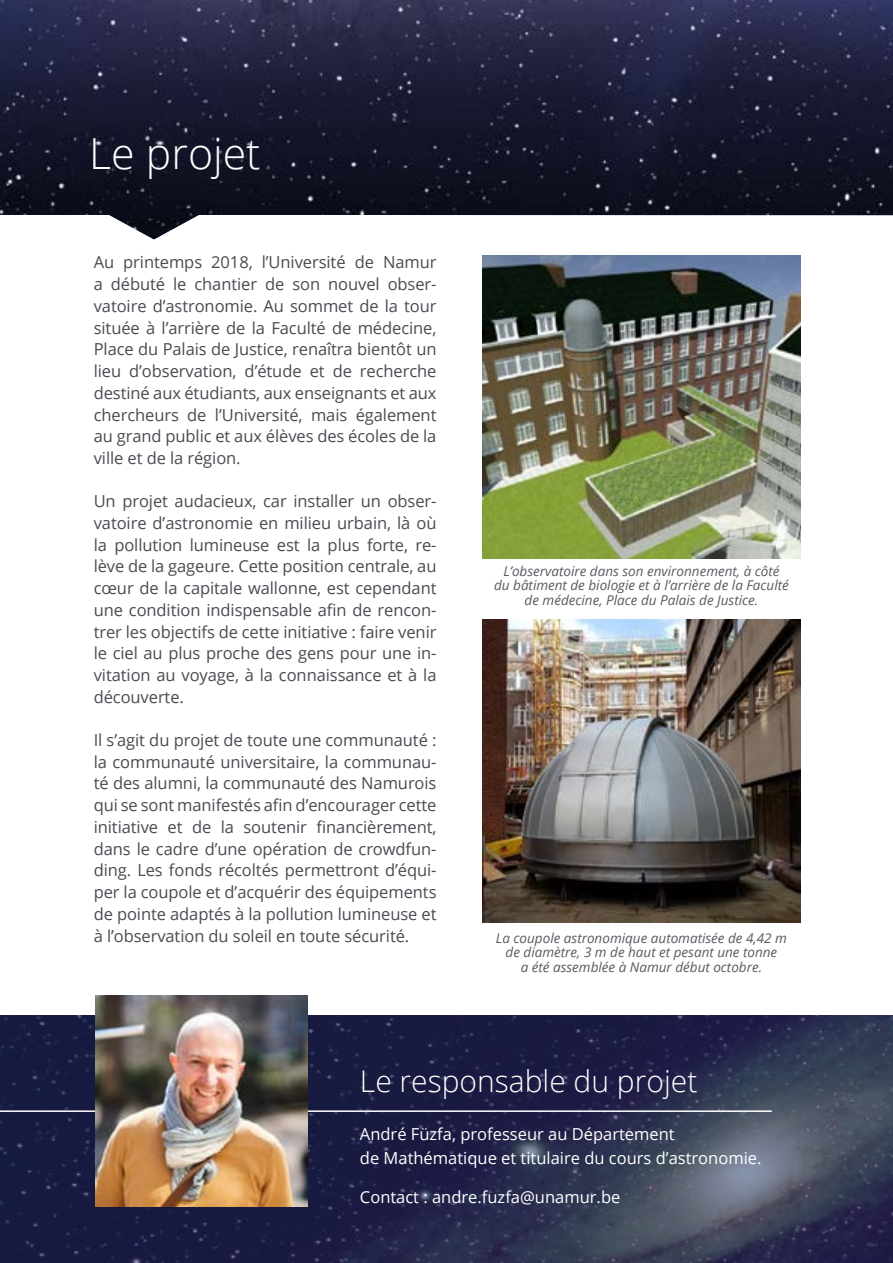
<style>
.page{position:relative;width:893px;height:1263px;background:#fff}
.page>*{position:absolute;margin:0;border:0;box-sizing:border-box;transform-origin:0 0}
.t1{font:300 42.75px "Open Sans";color:#fff}
.t2{font:300 30px "Open Sans";color:#fff}
.t3{font:16.5px/21.8px "Open Sans";letter-spacing:-.005em;color:#494b52;text-align:justify}
.t4{font:16.5px/24px "Open Sans";color:#fff}
.t5{font:italic 13.5px/14.5px "Open Sans";color:#595b62;text-align:center}
</style>
<div class="page">
<img style="left:0;top:1015px;width:893px;height:248px">
<img style="left:483px;top:620px;width:317px;height:302px">
<img style="left:483px;top:256px;width:317px;height:302px">
<hr style="left:0;top:1110px;width:772px;height:2px;background:#fff">
<img style="left:96px;top:995px;width:211px;height:212px">
<img style="left:0;top:0;width:893px;height:239px">
<h1 class="t1" style="left:89px;top:124px;width:173px">Le projet</h1>
<p class="t3" style="left:94px;top:251px;width:344px">Au printemps 2018, l’Université de Namur a débuté le chantier de son nouvel obser&shy;vatoire d’astronomie. Au sommet de la tour située à l’arrière de la Faculté de médecine, Place du Palais de Justice, renaîtra bientôt un lieu d’observation, d’étude et de recherche destiné aux étudiants, aux enseignants et aux chercheurs de l’Université, mais également au grand public et aux élèves des écoles de la ville et de la région.</p>
<p class="t3" style="left:94px;top:490px;width:344px">Un projet audacieux, car installer un obser&shy;vatoire d’astronomie en milieu urbain, là où la pollution lumineuse est la plus forte, re&shy;lève de la gageure. Cette position centrale, au cœur de la capitale wallonne, est cependant une condition indispensable afin de rencon&shy;trer les objectifs de cette initiative : faire venir le ciel au plus proche des gens pour une in&shy;vitation au voyage, à la connaissance et à la découverte.</p>
<p class="t3" style="left:94px;top:729px;width:344px">Il s’agit du projet de toute une communauté : la communauté universitaire, la communau&shy;té des alumni, la communauté des Namurois qui se sont manifestés afin d’encourager cette initiative et de la soutenir financièrement, dans le cadre d’une opération de crowdfun&shy;ding. Les fonds récoltés permettront d’équi&shy;per la coupole et d’acquérir des équipements de pointe adaptés à la pollution lumineuse et à l’observation du soleil en toute sécurité.</p>
<p class="t5" style="left:494px;top:563px;width:296px">L’observatoire dans son environnement, à côté du bâtiment de biologie et à l’arrière de la Faculté de médecine, Place du Palais de Justice.</p>
<p class="t5" style="left:496px;top:930px;width:292px">La coupole astronomique automatisée de 4,42 m de diamètre, 3 m de haut et pesant une tonne<br>a été assemblée à Namur début octobre.</p>
<h2 class="t2" style="left:360px;top:1061px;width:339px">Le responsable du projet</h2>
<p class="t4" style="left:360px;top:1122px;width:403px">André Füzfa, professeur au Département<br>de Mathématique et titulaire du cours d’astronomie.</p>
<p class="t4" style="left:360px;top:1185px;width:262px">Contact : andre.fuzfa@unamur.be</p>
</div>
